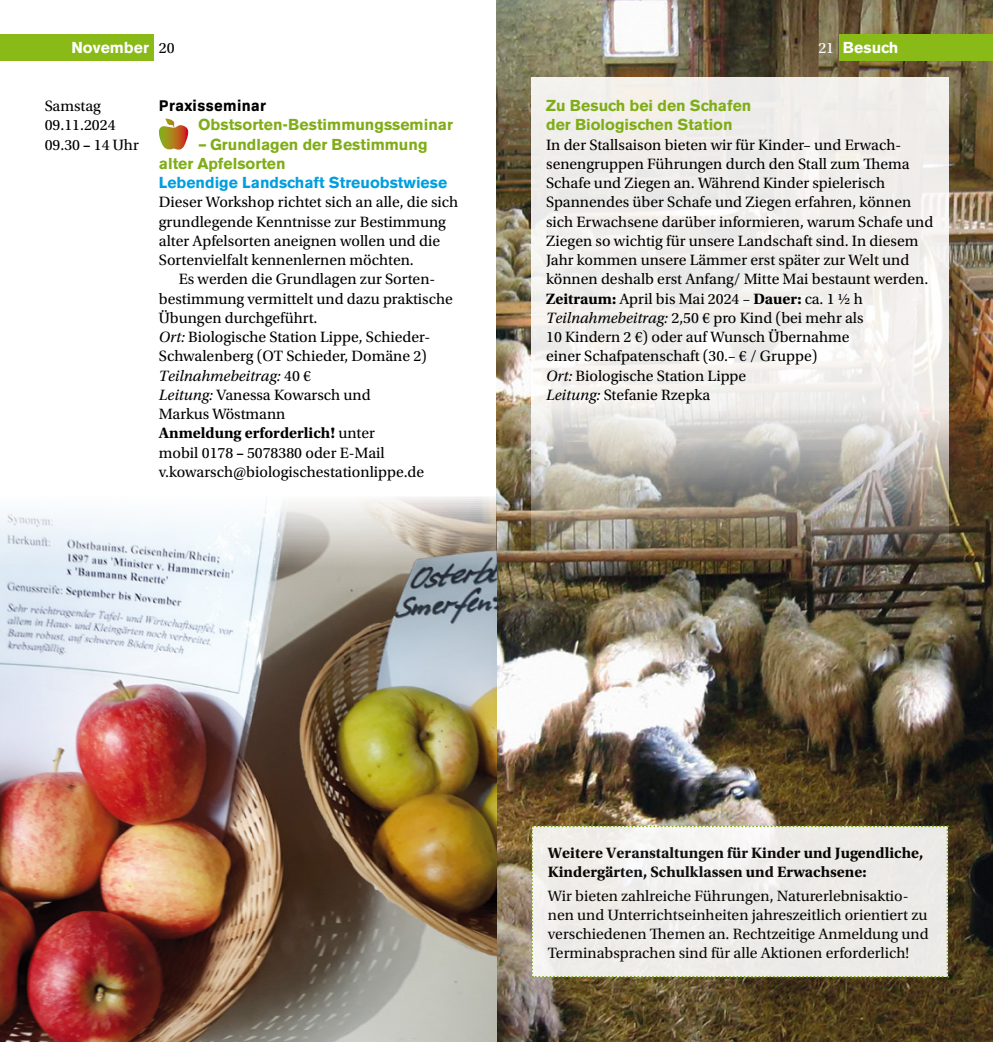
<style>
.page{position:relative;width:993px;height:1042px;background:#fff}
.page>*{position:absolute;margin:0;border:0;box-sizing:border-box;transform-origin:0 0}
.Lauftext{font:15.75px/19.2px "Utopia Std";color:#000}
.Überschrift_2{font:700 15.75px/19.2px "Akzidenz Grotesk BE";color:#7fad17}
.Lauftext-2{font:700 15.75px/19.2px "Utopia Std";color:#000}
.Lauftext_mE{font:15.75px/19.2px "Utopia Std";color:#000}
.Überschrift_2_blau{font:700 15.75px "Akzidenz Grotesk BE";color:#009ede}
.Lauftext-3{font:italic 15.75px "Utopia Std";color:#000}
.Überschrift_2-2{font:700 15.75px "Akzidenz Grotesk BE";color:#fff}
.Überschrift_1{font:700 15.75px "Bio Sans";letter-spacing:.025em;color:#000}
.Paginierung{font:15.75px "Utopia Std";color:#000}
.Paginierung-2{font:15.75px "Utopia Std";color:#fff}
.s1{font-weight:700}
.s2{font-style:italic}
.s3{font-style:normal}
.s4{font-weight:400}
</style>
<div class="page">
<img style="left:496px;top:0;width:496px;height:1042px">
<svg style="left:531px;top:77px;width:416px;height:481px;fill:#efedea"></svg>
<svg style="left:531px;top:825px;width:417px;height:152px"></svg>
<div style="left:0;top:34px;width:154px;height:26px;background:#89ba17"></div>
<div style="left:838px;top:34px;width:154px;height:26px;background:#89ba17"></div>
<img style="left:0;top:497px;width:496px;height:545px">
<svg style="left:158px;top:119px;width:30px;height:31px"></svg>
<p class="Überschrift_2-2" style="left:71px;top:39px;width:79px">November</p>
<p class="Paginierung" style="left:159px;top:40px;width:17px">20</p>
<p class="Paginierung-2" style="left:818px;top:40px;width:17px">21</p>
<p class="Überschrift_2-2" style="left:842px;top:39px;width:57px">Besuch</p>
<p class="Lauftext" style="left:45px;top:97px;width:58px">Samstag</p>
<p class="Lauftext" style="left:45px;top:116px;width:72px">09.11.2024</p>
<p class="Lauftext" style="left:45px;top:135px;width:96px">09.30 <span class="s1">–</span> 14 Uhr</p>
<p class="Überschrift_1" style="left:159px;top:94px;width:109px">Praxisseminar</p>
<p class="Überschrift_2" style="left:198px;top:115px;width:256px">Obstsorten-Bestimmungsseminar</p>
<p class="Überschrift_2" style="left:159px;top:135px;width:270px;text-indent:39px">– Grundlagen der Bestimmung alter Apfelsorten</p>
<p class="Überschrift_2_blau" style="left:159px;top:174px;width:290px">Lebendige Landschaft Streuobstwiese</p>
<p class="Lauftext" style="left:159px;top:193px;width:301px">Dieser Workshop richtet sich an alle, die sich grundlegende Kenntnisse zur Bestimmung alter Apfelsorten aneignen wollen und die Sortenvielfalt kennenlernen möchten.</p>
<p class="Lauftext_mE" style="left:159px;top:270px;width:295px;text-indent:20px">Es werden die Grundlagen zur Sorten&shy;bestimmung vermittelt und dazu praktische<br>Übungen durchgeführt.</p>
<p class="Lauftext" style="left:159px;top:328px;width:273px"><span class="s2">Ort:</span> Biologische Station Lippe, Schieder-<br>Schwalenberg (OT Schieder, Domäne 2)</p>
<p class="Lauftext-3" style="left:159px;top:367px;width:154px">Teilnahmebeitrag: <span class="s3">40 €</span></p>
<p class="Lauftext" style="left:159px;top:385px;width:213px"><span class="s2">Leitung:</span> Vanessa Kowarsch und<br>Markus Wöstmann</p>
<p class="Lauftext-2" style="left:159px;top:424px;width:217px">Anmeldung erforderlich! <span class="s4">unter</span></p>
<p class="Lauftext" style="left:159px;top:443px;width:227px">mobil 0178 <span class="s1">–</span> 5078380 oder E-Mail</p>
<p class="Lauftext" style="left:159px;top:462px;width:267px">v.kowarsch@biologischestationlippe.de</p>
<p class="Überschrift_2" style="left:546px;top:96px;width:207px">Zu Besuch bei den Schafen der Biologischen Station</p>
<p class="Lauftext" style="left:546px;top:135px;width:388px">In der Stallsaison bieten wir für Kinder– und Erwach&shy;senengruppen Führungen durch den Stall zum Thema Schafe und Ziegen an. Während Kinder spielerisch Spannendes über Schafe und Ziegen erfahren, können sich Erwachsene darüber informieren, warum Schafe und Ziegen so wichtig für unsere Landschaft sind. In diesem Jahr kommen unsere Lämmer erst später zur Welt und können deshalb erst Anfang/ Mitte Mai bestaunt werden.</p>
<p class="Lauftext" style="left:546px;top:289px;width:318px"><span class="s1">Zeitraum:</span> April bis Mai 2024 – <span class="s1">Dauer:</span> ca. 1 ½ h</p>
<p class="Lauftext" style="left:546px;top:308px;width:319px"><span class="s2">Teilnahmebeitrag:</span> 2,50 € pro Kind (bei mehr als<br>10 Kindern 2 €) oder auf Wunsch Übernahme einer Schafpatenschaft (30.– € / Gruppe)</p>
<p class="Lauftext" style="left:546px;top:366px;width:202px"><span class="s2">Ort:</span> Biologische Station Lippe</p>
<p class="Lauftext" style="left:546px;top:385px;width:165px"><span class="s2">Leitung:</span> Stefanie Rzepka</p>
<p class="Lauftext-2" style="left:547px;top:843px;width:377px">Weitere Veranstaltungen für Kinder und Jugendliche,<br>Kindergärten, Schulklassen und Erwachsene:</p>
<p class="Lauftext" style="left:547px;top:886px;width:382px">Wir bieten zahlreiche Führungen, Naturerlebnisaktio&shy;nen und Unterrichtseinheiten jahreszeitlich orientiert zu verschiedenen Themen an. Rechtzeitige Anmeldung und Terminabsprachen sind für alle Aktionen erforderlich!</p>
</div>
